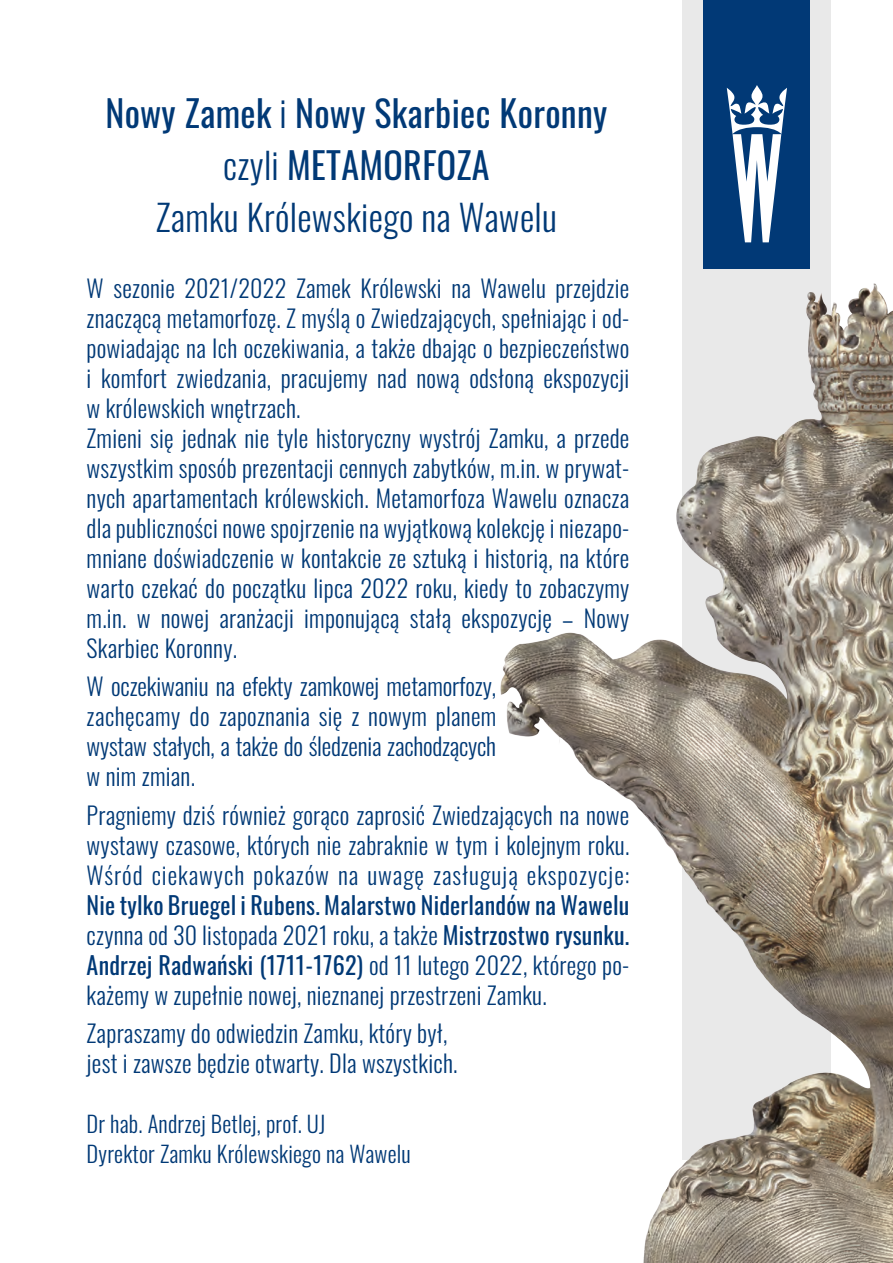
<style>
.page{position:relative;width:893px;height:1263px;background:#fff}
.page>*{position:absolute;margin:0;border:0;box-sizing:border-box;transform-origin:0 0}
.t1{font:36px/51.9px "Oswald";letter-spacing:.01em;color:#013976;text-align:center}
.t2{font:300 24px/30px "Oswald";letter-spacing:.01em;color:#013976;text-align:justify}
.t3{font:300 22.5px/30px "Oswald";letter-spacing:.01em;color:#013976}
.s1{font-weight:300}
.s2{font-weight:400}
</style>
<div class="page">
<div style="left:682px;top:0;width:149px;height:1160px;background:#e9e9e9"></div>
<div style="left:704px;top:0;width:106px;height:269px;background:#013976"></div>
<svg style="left:727px;top:85px;width:60px;height:157px"></svg>
<img style="left:500px;top:283px;width:393px;height:980px">
<h1 class="t1" style="left:105px;top:84px;width:504px">Nowy Zamek <span class="s1">i</span> Nowy Skarbiec Koronny <span class="s1">czyli</span> metamorfoza<br><span class="s1">Zamku Królewskiego na Wawelu</span></h1>
<p class="t2" style="left:87px;top:270px;width:544px;text-align:left">W sezonie 2021/2022 Zamek Królewski na Wawelu przejdzie znaczącą metamorfozę. Z myślą o Zwiedzających, spełniając i od&shy;powiadając na Ich oczekiwania, a także dbając o bezpieczeństwo i komfort zwiedzania, pracujemy nad nową odsłoną ekspozycji w królewskich wnętrzach.<br>Zmieni się jednak nie tyle historyczny wystrój Zamku, a przede wszystkim sposób prezentacji cennych zabytków, m.in. w prywat&shy;nych apartamentach królewskich. Metamorfoza Wawelu oznacza dla publiczności nowe spojrzenie na wyjątkową kolekcję i niezapo&shy;mniane doświadczenie w kontakcie ze sztuką i historią, na które warto czekać do początku lipca 2022 roku, kiedy to zobaczymy m.in. w nowej aranżacji imponującą stałą ekspozycję – Nowy Skarbiec Koronny.</p>
<p class="t2" style="left:87px;top:669px;width:411px">W oczekiwaniu na efekty zamkowej metamorfozy, zachęcamy do zapoznania się z nowym planem wystaw stałych, a także do śledzenia zachodzących w nim zmian.</p>
<p class="t2" style="left:87px;top:797px;width:544px">Pragniemy dziś również gorąco zaprosić Zwiedzających na nowe wystawy czasowe, których nie zabraknie w tym i kolejnym roku.<br>Wśród ciekawych pokazów na uwagę zasługują ekspozycje:</p>
<p class="t2" style="left:87px;top:887px;width:544px"><span class="s2">Nie tylko Bruegel i Rubens. Malarstwo Niderlandów na Wawelu </span>czynna od 30 listopada 2021 roku, a także <span class="s2">Mistrzostwo rysunku.<br>Andrzej Radwański (1711-1762)</span> od 11 lutego 2022, którego po&shy;każemy w zupełnie nowej, nieznanej przestrzeni Zamku.</p>
<p class="t2" style="left:87px;top:1016px;width:372px">Zapraszamy do odwiedzin Zamku, który był, jest i zawsze będzie otwarty. Dla wszystkich.</p>
<p class="t3" style="left:87px;top:1107px;width:326px">Dr hab. Andrzej Betlej, prof. UJ<br>Dyrektor Zamku Królewskiego na Wawelu</p>
</div>
